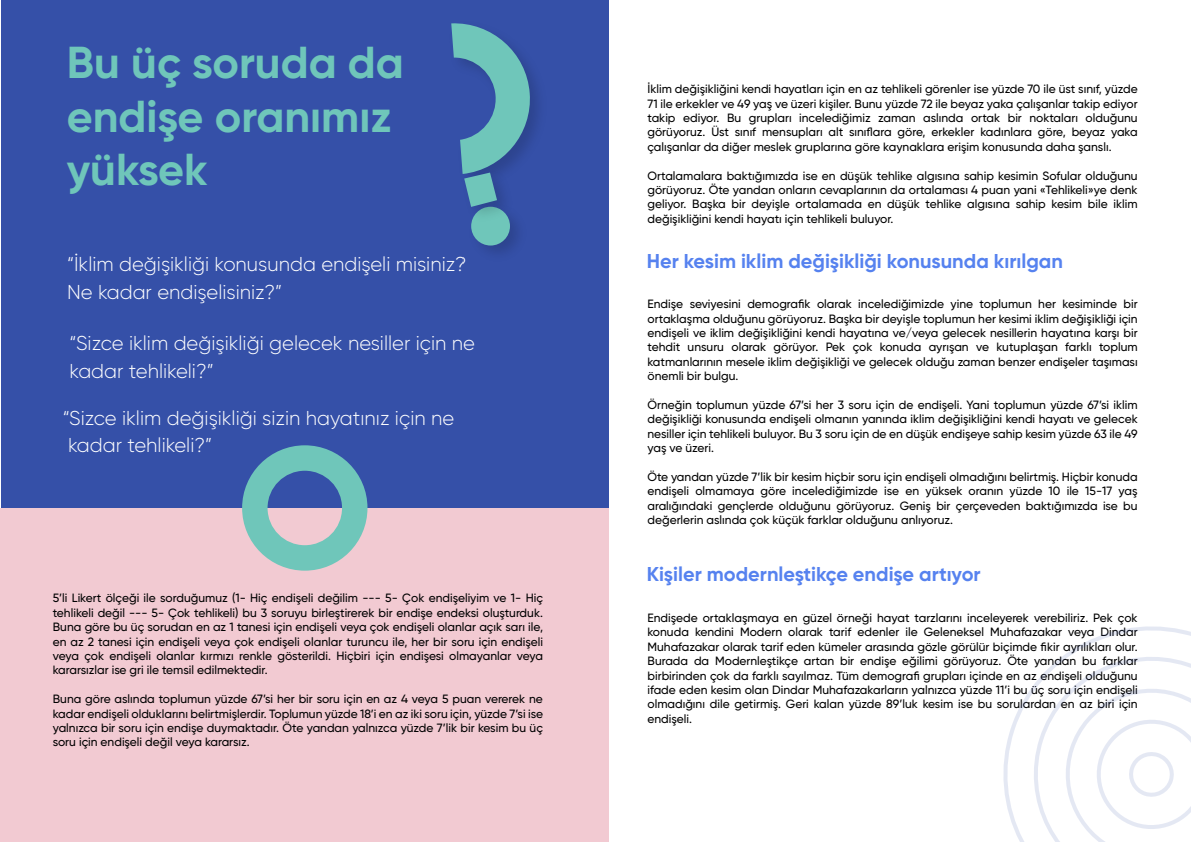
<style>
.page{position:relative;width:1191px;height:842px;background:#fff}
.page>*{position:absolute;margin:0;border:0;box-sizing:border-box;transform-origin:0 0}
.t1{font:700 44.7px/53.6px "Gilroy";color:#6fc6ba}
.t2{font:300 20.1px/27.2px "Gilroy";color:#fff}
.t3{font:700 20px "Gilroy";color:#5682ef}
.t4{font:500 12px/14.4px "Gilroy";color:#000;text-align:justify}
</style>
<div class="page">
<div style="left:1px;top:0;width:607px;height:842px;background:#3550a8"></div>
<svg style="left:1003px;top:626px;width:188px;height:216px"></svg>
<img style="left:481px;top:229px;width:37px;height:24px">
<div style="left:471px;top:207px;width:39px;height:39px;background:#6fc6ba;border-radius:50%"></div>
<img style="left:471px;top:207px;width:47px;height:22px">
<svg style="left:451px;top:23px;width:82px;height:184px"></svg>
<div style="left:0;top:508px;width:608px;height:334px;background:#f2cad2"></div>
<svg style="left:242px;top:445px;width:125px;height:126px"></svg>
<h1 class="t1" style="left:67px;top:35px;width:339px">Bu üç soruda da endişe oranımız yüksek</h1>
<h2 class="t2" style="left:67px;top:250px;width:400px">“İklim değişikliği konusunda endişeli misiniz?<br>Ne kadar endişelisiniz?”</h2>
<h2 class="t2" style="left:70px;top:329px;width:407px">“Sizce iklim değişikliği gelecek nesiller için ne kadar tehlikeli?”</h2>
<h2 class="t2" style="left:63px;top:404px;width:393px">“Sizce iklim değişikliği sizin hayatınız için ne kadar tehlikeli?”</h2>
<p class="t4" style="left:53px;top:591px;width:492px">5’li Likert ölçeği ile sorduğumuz (1- Hiç endişeli değilim --- 5- Çok endişeliyim ve 1- Hiç tehlikeli değil --- 5- Çok tehlikeli) bu 3 soruyu birleştirerek bir endişe endeksi oluşturduk.<br>Buna göre bu üç sorudan en az 1 tanesi için endişeli veya çok endişeli olanlar açık sarı ile, en az 2 tanesi için endişeli veya çok endişeli olanlar turuncu ile, her bir soru için endişeli veya çok endişeli olanlar kırmızı renkle gösterildi. Hiçbiri için endişesi olmayanlar veya kararsızlar ise gri ile temsil edilmektedir.</p>
<p class="t4" style="left:53px;top:692px;width:492px">Buna göre aslında toplumun yüzde 67’si her bir soru için en az 4 veya 5 puan vererek ne kadar endişeli olduklarını belirtmişlerdir. Toplumun yüzde 18’i en az iki soru için, yüzde 7’si ise yalnızca bir soru için endişe duymaktadır. Öte yandan yalnızca yüzde 7’lik bir kesim bu üç soru için endişeli değil veya kararsız.</p>
<p class="t4" style="left:647px;top:82px;width:492px">İklim değişikliğini kendi hayatları için en az tehlikeli görenler ise yüzde 70 ile üst sınıf, yüzde 71 ile erkekler ve 49 yaş ve üzeri kişiler. Bunu yüzde 72 ile beyaz yaka çalışanlar takip ediyor takip ediyor. Bu grupları incelediğimiz zaman aslında ortak bir noktaları olduğunu görüyoruz. Üst sınıf mensupları alt sınıflara göre, erkekler kadınlara göre, beyaz yaka çalışanlar da diğer meslek gruplarına göre kaynaklara erişim konusunda daha şanslı.</p>
<p class="t4" style="left:647px;top:168px;width:492px">Ortalamalara baktığımızda ise en düşük tehlike algısına sahip kesimin Sofular olduğunu görüyoruz. Öte yandan onların cevaplarının da ortalaması 4 puan yani «Tehlikeli»ye denk geliyor. Başka bir deyişle ortalamada en düşük tehlike algısına sahip kesim bile iklim değişikliğini kendi hayatı için tehlikeli buluyor.</p>
<h3 class="t3" style="left:647px;top:249px;width:418px">Her kesim iklim değişikliği konusunda kırılgan</h3>
<p class="t4" style="left:647px;top:297px;width:492px">Endişe seviyesini demografik olarak incelediğimizde yine toplumun her kesiminde bir ortaklaşma olduğunu görüyoruz. Başka bir deyişle toplumun her kesimi iklim değişikliği için endişeli ve iklim değişikliğini kendi hayatına ve/veya gelecek nesillerin hayatına karşı bir tehdit unsuru olarak görüyor. Pek çok konuda ayrışan ve kutuplaşan farklı toplum katmanlarının mesele iklim değişikliği ve gelecek olduğu zaman benzer endişeler taşıması önemli bir bulgu.</p>
<p class="t4" style="left:647px;top:397px;width:492px">Örneğin toplumun yüzde 67’si her 3 soru için de endişeli. Yani toplumun yüzde 67’si iklim değişikliği konusunda endişeli olmanın yanında iklim değişikliğini kendi hayatı ve gelecek nesiller için tehlikeli buluyor. Bu 3 soru için de en düşük endişeye sahip kesim yüzde 63 ile 49 yaş ve üzeri.</p>
<p class="t4" style="left:647px;top:469px;width:491px">Öte yandan yüzde 7’lik bir kesim hiçbir soru için endişeli olmadığını belirtmiş. Hiçbir konuda endişeli olmamaya göre incelediğimizde ise en yüksek oranın yüzde 10 ile 15-17 yaş aralığındaki gençlerde olduğunu görüyoruz. Geniş bir çerçeveden baktığımızda ise bu değerlerin aslında çok küçük farklar olduğunu anlıyoruz.</p>
<h3 class="t3" style="left:647px;top:561px;width:335px">Kişiler modernleştikçe endişe artıyor</h3>
<p class="t4" style="left:647px;top:610px;width:492px">Endişede ortaklaşmaya en güzel örneği hayat tarzlarını inceleyerek verebiliriz. Pek çok konuda kendini Modern olarak tarif edenler ile Geleneksel Muhafazakar veya Dindar Muhafazakar olarak tarif eden kümeler arasında gözle görülür biçimde fikir ayrılıkları olur.<br>Burada da Modernleştikçe artan bir endişe eğilimi görüyoruz. Öte yandan bu farklar birbirinden çok da farklı sayılmaz. Tüm demografi grupları içinde en az endişeli olduğunu ifade eden kesim olan Dindar Muhafazakarların yalnızca yüzde 11’i bu üç soru için endişeli olmadığını dile getirmiş. Geri kalan yüzde 89’luk kesim ise bu sorulardan en az biri için endişeli.</p>
</div>
